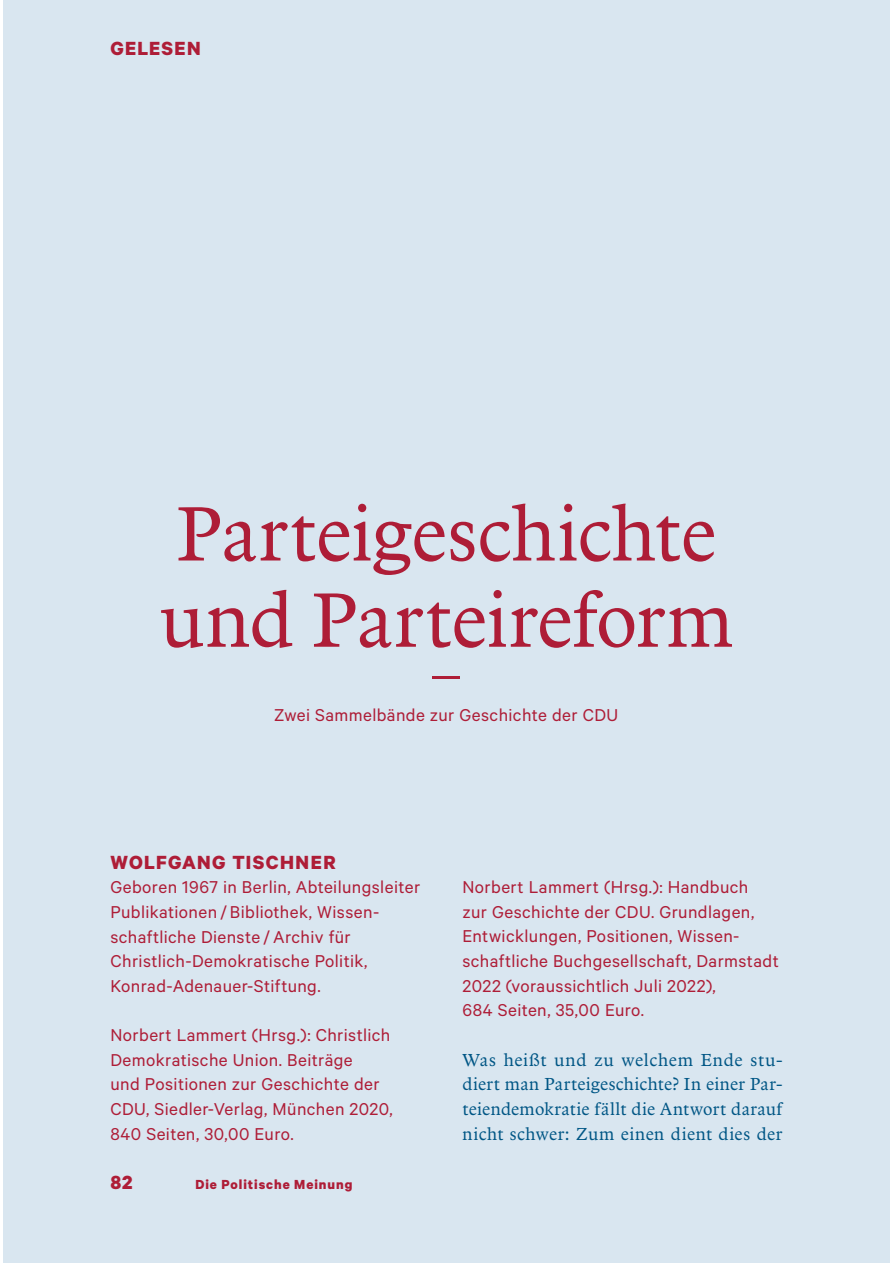
<style>
.page{position:relative;width:893px;height:1263px;background:#fff}
.page>*{position:absolute;margin:0;border:0;box-sizing:border-box;transform-origin:0 0}
.t1{font:79.65px/86.2px "Arbesco DT";letter-spacing:-.005em;color:#ae1d37}
.t2{font:700 21.45px "Calibre";letter-spacing:.06em;color:#ae1d37}
.t3{font:19.35px/24.6px "Calibre";letter-spacing:.02em;color:#ae1d37}
.t4{font:18px/24.6px "Arbesco DT";letter-spacing:.025em;color:#005685;text-align:justify}
.t5{font:700 14.85px "Calibre";letter-spacing:.065em;color:#ae1d37}
</style>
<div class="page">
<div style="left:3px;top:0;width:887px;height:1263px;background:#d9e6f0"></div>
<hr style="left:432px;top:676px;width:28px;height:3px;background:#ae1d37">
<p class="t2" style="left:110px;top:41px;width:92px">GELESEN</p>
<h1 class="t1" style="left:159px;top:496px;width:576px">Parteigeschichte und Parteireform</h1>
<p class="t3" style="left:274px;top:704px;width:345px">Zwei Sammelbände zur Geschichte der CDU</p>
<p class="t2" style="left:110px;top:854px;width:227px">WOLFGANG TISCHNER</p>
<p class="t3" style="left:110px;top:876px;width:311px">Geboren 1967 in Berlin, Abteilungsleiter Publikationen / Bibliothek, Wissen&shy;schaftliche Dienste / Archiv für Christlich-Demokratische Politik, Konrad-Adenauer-Stiftung.</p>
<p class="t3" style="left:110px;top:1024px;width:284px">Norbert Lammert (Hrsg.): Christlich<br>Demokratische Union. Beiträge<br>und Positionen zur Geschichte der<br>CDU, Siedler-Verlag, München 2020,<br>840 Seiten, 30,00 Euro.</p>
<p class="t2" style="left:110px;top:1175px;width:24px">82</p>
<p class="t5" style="left:195px;top:1179px;width:158px">Die Politische Meinung</p>
<p class="t3" style="left:462px;top:876px;width:318px">Norbert Lammert (Hrsg.): Handbuch<br>zur Geschichte der CDU. Grundlagen, Entwicklungen, Positionen, Wissen&shy;schaftliche Buchgesellschaft, Darmstadt 2022 (voraussichtlich Juli 2022),<br>684 Seiten, 35,00 Euro.</p>
<p class="t4" style="left:462px;top:1049px;width:321px">Was heißt und zu welchem Ende stu&shy;diert man Parteigeschichte? In einer Par&shy;teiendemokratie fällt die Antwort darauf nicht schwer: Zum einen dient dies der</p>
</div>
